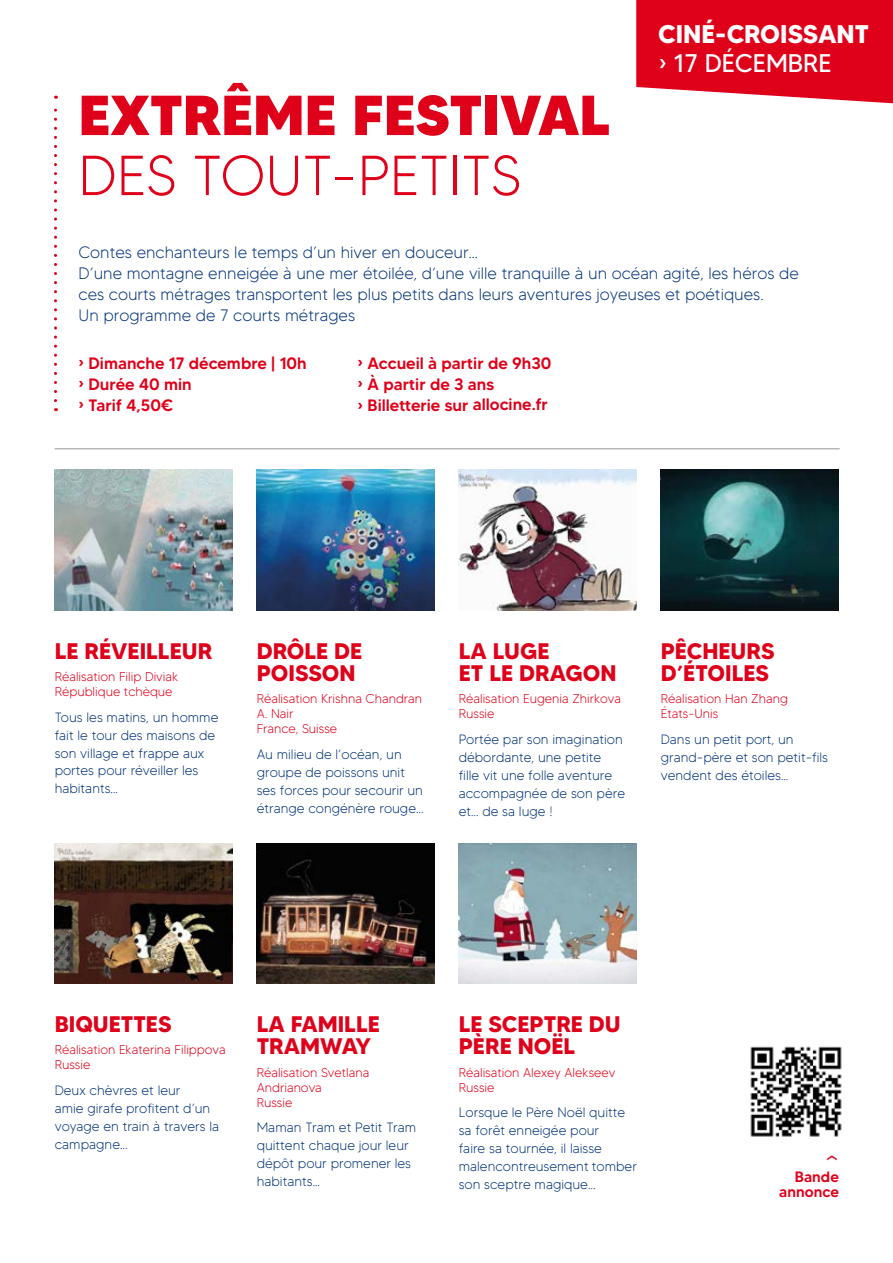
<style>
.page{position:relative;width:893px;height:1263px;background:#fff}
.page>*{position:absolute;margin:0;border:0;box-sizing:border-box;transform-origin:0 0}
.t1{font:800 56.25px "MADETOMMY";color:#df011a}
.t2{font:300 56.25px "MADETOMMY";color:#df011a}
.t3{font:300 27px "MADETOMMY";color:#df011a}
.t4{font:700 25.5px "MADETOMMY";color:#fff}
.t5{font:25.5px "MADETOMMY";color:#fff}
.t6{font:700 22.5px/22.2px "MADETOMMY";color:#df011a}
.t7{font:300 16.5px/21px "MADETOMMY";color:#08377b}
.t8{font:500 16.5px/21px "MADETOMMY";color:#df011a}
.t9{font:500 15px/15px "MADETOMMY";color:#df011a;text-align:right}
.t10{font:300 13.5px/18px "MADETOMMY";color:#08377b}
.t11{font:300 12.75px/15px "MADETOMMY";color:#df011a}
</style>
<div class="page">
<img style="left:55px;top:470px;width:178px;height:140px">
<img style="left:257px;top:470px;width:178px;height:140px">
<img style="left:459px;top:470px;width:178px;height:140px">
<img style="left:661px;top:470px;width:178px;height:140px">
<img style="left:55px;top:843px;width:178px;height:141px">
<img style="left:257px;top:843px;width:178px;height:141px">
<img style="left:459px;top:843px;width:178px;height:141px">
<img style="left:750px;top:1046px;width:92px;height:91px">
<hr style="left:55px;top:449px;width:785px;height:1px;background:#262626">
<svg style="left:54px;top:96px;width:3px;height:305px"></svg>
<svg style="left:636px;top:0;width:257px;height:103px;background:#e1142b"></svg>
<h1 class="t1" style="left:79px;top:80px;width:533px">EXTRÊME FESTIVAL</h1>
<h1 class="t2" style="left:79px;top:141px;width:444px">DES TOUT-PETITS</h1>
<h3 class="t4" style="left:658px;top:19px;width:212px">CINÉ-CROISSANT</h3>
<h3 class="t5" style="left:659px;top:47px;width:174px">› 17 DÉCEMBRE</h3>
<p class="t7" style="left:79px;top:242px;width:722px">Contes enchanteurs le temps d’un hiver en douceur...<br>D’une montagne enneigée à une mer étoilée, d’une ville tranquille à un océan agité, les héros de ces courts métrages transportent les plus petits dans leurs aventures joyeuses et poétiques.<br>Un programme de 7 courts métrages</p>
<p class="t8" style="left:79px;top:353px;width:230px">› Dimanche 17 décembre | 10h › Durée 40 min<br>› Tarif 4,50€</p>
<p class="t8" style="left:358px;top:353px;width:195px">› Accueil à partir de 9h30 › À partir de 3 ans<br>› Billetterie sur allocine.fr</p>
<h3 class="t6" style="left:55px;top:639px;width:159px">LE RÉVEILLEUR</h3>
<p class="t11" style="left:55px;top:669px;width:125px">Réalisation Filip Diviak<br>République tchèque</p>
<p class="t10" style="left:55px;top:708px;width:165px">Tous les matins, un homme fait le tour des maisons de son village et frappe aux portes pour réveiller les habitants...</p>
<h3 class="t6" style="left:257px;top:639px;width:107px">DRÔLE DE<br>POISSON</h3>
<p class="t11" style="left:257px;top:691px;width:167px">Réalisation Krishna Chandran<br>A. Nair<br>France, Suisse</p>
<p class="t10" style="left:257px;top:745px;width:168px">Au milieu de l’océan, un groupe de poissons unit ses forces pour secourir un étrange congénère rouge...</p>
<h3 class="t6" style="left:459px;top:639px;width:159px">LA LUGE<br>ET LE DRAGON</h3>
<p class="t11" style="left:459px;top:691px;width:164px">Réalisation Eugenia Zhirkova<br>Russie</p>
<p class="t10" style="left:459px;top:730px;width:168px">Portée par son imagination débordante, une petite<br>fille vit une folle aventure accompagnée de son père et... de sa luge !</p>
<h3 class="t6" style="left:661px;top:639px;width:115px">PÊCHEURS<br>D’ÉTOILES</h3>
<p class="t11" style="left:661px;top:691px;width:129px">Réalisation Han Zhang<br>États-Unis</p>
<p class="t10" style="left:661px;top:730px;width:169px">Dans un petit port, un grand-père et son petit-fils vendent des étoiles...</p>
<h3 class="t6" style="left:55px;top:1013px;width:118px">BIQUETTES</h3>
<p class="t11" style="left:55px;top:1042px;width:173px">Réalisation Ekaterina Filippova<br>Russie</p>
<p class="t10" style="left:55px;top:1081px;width:166px">Deux chèvres et leur<br>amie girafe profitent d’un voyage en train à travers la campagne...</p>
<h3 class="t6" style="left:257px;top:1013px;width:125px">LA FAMILLE<br>TRAMWAY</h3>
<p class="t11" style="left:257px;top:1064px;width:114px">Réalisation Svetlana<br>Andrianova<br>Russie</p>
<p class="t10" style="left:257px;top:1118px;width:161px">Maman Tram et Petit Tram quittent chaque jour leur dépôt pour promener les habitants...</p>
<h3 class="t6" style="left:459px;top:1013px;width:164px">LE SCEPTRE DU<br>PÈRE NOËL</h3>
<p class="t11" style="left:459px;top:1064px;width:158px">Réalisation Alexey Alekseev<br>Russie</p>
<p class="t10" style="left:459px;top:1103px;width:180px">Lorsque le Père Noël quitte sa forêt enneigée pour<br>faire sa tournée, il laisse malencontreusement tomber son sceptre magique...</p>
<h2 class="t3" style="left:813px;top:1161px;width:10px;rotate:-90deg">›</h2>
<p class="t9" style="left:779px;top:1169px;width:61px">Bande annonce</p>
</div>
